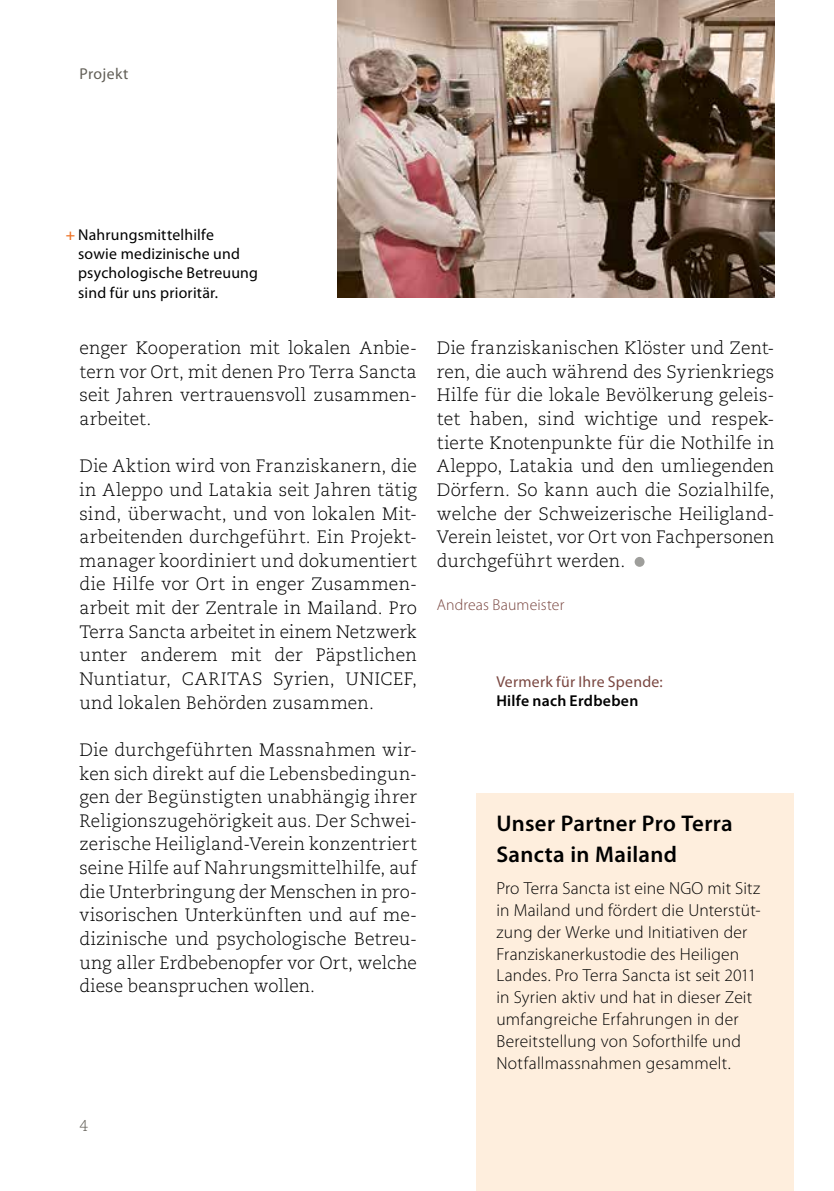
<style>
.page{position:relative;width:834px;height:1191px;background:#fff}
.page>*{position:absolute;margin:0;border:0;box-sizing:border-box;transform-origin:0 0}
.t1{font:600 22.75px/31.5px "Myriad Pro";letter-spacing:.015em;color:#000}
.t2{font:300 17.85px/23.6px "Caecilia LT Pro 45";letter-spacing:.01em;color:#000;text-align:justify}
.t3{font:300 17.5px/21.9px "Myriad Pro";letter-spacing:.015em;color:#000}
.t4{font:15.75px/19.2px "Myriad Pro";letter-spacing:.015em;color:#000}
.t5{font:15.75px "Myriad Pro";letter-spacing:.015em;color:#794640}
.t6{font:300 15.75px "Myriad Pro";letter-spacing:.01em;color:#794640}
.t7{font:600 15.75px "Myriad Pro";letter-spacing:.02em;color:#000}
.t8{font:15.75px "Myriad Pro";letter-spacing:.025em;color:#625f57}
.t9{font:300 15.75px "Caecilia LT Pro 45";color:#625f57}
.s1{font-weight:600;color:#ee7326}
</style>
<div class="page">
<div style="left:634px;top:557px;width:10px;height:10px;background:#9e9e9b;border-radius:50%"></div>
<div style="left:476px;top:793px;width:318px;height:398px;background:#feeedd"></div>
<img style="left:337px;top:0;width:437px;height:298px">
<p class="t8" style="left:79px;top:64px;width:50px">Projekt</p>
<p class="t4" style="left:78px;top:225px;width:181px;text-indent:-12px"><span class="s1">+</span> Nahrungsmittelhilfe<br>sowie medizinische und psychologische Betreuung sind für uns prioritär.</p>
<p class="t2" style="left:79px;top:336px;width:339px">enger Kooperation mit lokalen Anbie&shy;tern vor Ort, mit denen Pro Terra Sancta seit Jahren vertrauensvoll zusammen&shy;arbeitet.</p>
<p class="t2" style="left:79px;top:454px;width:339px">Die Aktion wird von Franziskanern, die in Aleppo und Latakia seit Jahren tätig sind, überwacht, und von lokalen Mit&shy;arbeitenden durchgeführt. Ein Projekt&shy;manager koordiniert und dokumentiert die Hilfe vor Ort in enger Zusammen&shy;arbeit mit der Zentrale in Mailand. Pro Terra Sancta arbeitet in einem Netzwerk unter anderem mit der Päpstlichen Nuntiatur, CARITAS Syrien, UNICEF, und lokalen Behörden zusammen.</p>
<p class="t2" style="left:79px;top:737px;width:339px">Die durchgeführten Massnahmen wir&shy;ken sich direkt auf die Lebensbedingun&shy;gen der Begünstigten unabhängig ihrer Religionszugehörigkeit aus. Der Schwei&shy;zerische Heiligland-Verein konzentriert seine Hilfe auf Nahrungsmittelhilfe, auf die Unterbringung der Menschen in pro&shy;visorischen Unterkünften und auf me&shy;dizinische und psychologische Betreu&shy;ung aller Erdbebenopfer vor Ort, welche diese beanspruchen wollen.</p>
<p class="t2" style="left:437px;top:336px;width:339px;text-align:left">Die franziskanischen Klöster und Zent&shy;ren, die auch während des Syrienkriegs Hilfe für die lokale Bevölkerung geleis&shy;tet haben, sind wichtige und respek&shy;tierte Knotenpunkte für die Nothilfe in Aleppo, Latakia und den umliegenden Dörfern. So kann auch die Sozialhilfe, welche der Schweizerische Heiligland-- Verein leistet, vor Ort von Fachpersonen durchgeführt werden.</p>
<p class="t6" style="left:437px;top:596px;width:129px">Andreas Baumeister</p>
<p class="t5" style="left:496px;top:671px;width:168px">Vermerk für Ihre Spende:</p>
<p class="t7" style="left:496px;top:690px;width:143px">Hilfe nach Erdbeben</p>
<p class="t1" style="left:496px;top:806px;width:238px">Unser Partner Pro Terra<br>Sancta in Mailand</p>
<p class="t3" style="left:496px;top:877px;width:266px">Pro Terra Sancta ist eine NGO mit Sitz in Mailand und fördert die Unterstüt&shy;zung der Werke und Initiativen der Franziskanerkustodie des Heiligen Landes. Pro Terra Sancta ist seit 2011 in Syrien aktiv und hat in dieser Zeit umfangreiche Erfahrungen in der Bereitstellung von Soforthilfe und Notfallmassnahmen gesammelt.</p>
<p class="t9" style="left:79px;top:1115px;width:10px">4</p>
</div>
